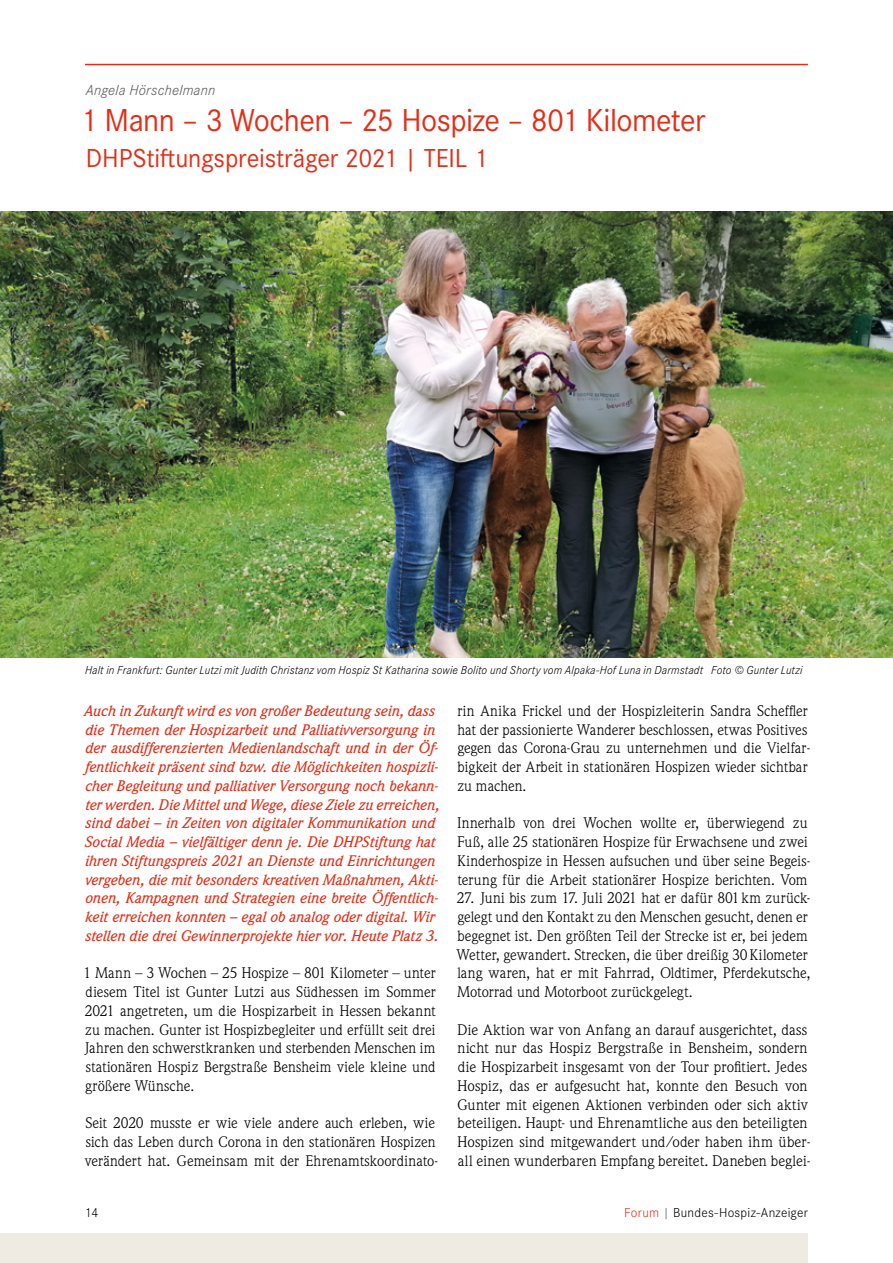
<style>
.page{position:relative;width:893px;height:1263px;background:#fff}
.page>*{position:absolute;margin:0;border:0;box-sizing:border-box;transform-origin:0 0}
.t1{font:33px "Corporate S Pro";letter-spacing:-.015em;color:#e42e18}
.t2{font:27px "Corporate S Pro";letter-spacing:-.005em;color:#e42e18}
.t3{font:15px/18.8px "Weidemann Std";letter-spacing:.005em;color:#000}
.t4{font:italic 500 15px/18.8px "Weidemann Std";letter-spacing:.005em;color:#e42e18}
.t5{font:italic 300 15px "Corporate S Pro";letter-spacing:.015em;color:#58585a}
.t6{font:300 13.5px "Corporate S Pro";letter-spacing:.02em;color:#000}
.t7{font:italic 300 12px "Corporate S Pro";letter-spacing:.015em;color:#000}
.s1{color:#e42e18}
.s2{color:#58585a}
</style>
<div class="page">
<div style="left:0;top:1233px;width:808px;height:30px;background:#efebe2"></div>
<img style="left:0;top:211px;width:893px;height:447px">
<hr style="left:85px;top:64px;width:723px;height:1px;background:#e42e18">
<p class="t5" style="left:86px;top:80px;width:131px">Angela Hörschelmann</p>
<h1 class="t1" style="left:80px;top:96px;width:627px">1 Mann – 3 Wochen – 25 Hospize – 801 Kilometer</h1>
<h2 class="t2" style="left:86px;top:139px;width:403px">DHPStiftungspreisträger 2021 | TEIL 1</h2>
<p class="t7" style="left:85px;top:661px;width:719px">Halt in Frankfurt: Gunter Lutzi mit Judith Christanz vom Hospiz St Katharina sowie Bolito und Shorty vom Alpaka-Hof Luna in Darmstadt Foto © Gunter Lutzi</p>
<p class="t4" style="left:84px;top:701px;width:357px">Auch in Zukunft wird es von großer Bedeutung sein, dass die Themen der Hospizarbeit und Palliativversorgung in der ausdifferenzierten Medienlandschaft und in der Öf&shy;fentlichkeit präsent sind bzw. die Möglichkeiten hospizli&shy;cher Begleitung und palliativer Versorgung noch bekann&shy;ter werden. Die Mittel und Wege, diese Ziele zu erreichen, sind dabei – in Zeiten von digitaler Kommunikation und Social Media – vielfältiger denn je. Die DHPStiftung hat ihren Stiftungspreis 2021 an Dienste und Einrichtungen vergeben, die mit besonders kreativen Maßnahmen, Akti&shy;onen, Kampagnen und Strategien eine breite Öffentlich&shy;keit erreichen konnten – egal ob analog oder digital. Wir stellen die drei Gewinnerprojekte hier vor. Heute Platz 3.</p>
<p class="t3" style="left:84px;top:964px;width:354px;text-align:justify">1 Mann – 3 Wochen – 25 Hospize – 801 Kilometer – unter diesem Titel ist Gunter Lutzi aus Südhessen im Sommer 2021 angetreten, um die Hospizarbeit in Hessen bekannt zu machen. Gunter ist Hospizbegleiter und erfüllt seit drei Jahren den schwerstkranken und sterbenden Menschen im stationären Hospiz Bergstraße Bensheim viele kleine und größere Wünsche.</p>
<p class="t3" style="left:85px;top:1114px;width:355px">Seit 2020 musste er wie viele andere auch erleben, wie sich das Leben durch Corona in den stationären Hospizen verändert hat. Gemeinsam mit der Ehrenamtskoordinato-</p>
<p class="t3" style="left:457px;top:701px;width:354px">rin Anika Frickel und der Hospizleiterin Sandra Scheffler hat der passionierte Wanderer beschlossen, etwas Positives gegen das Corona-Grau zu unternehmen und die Vielfar&shy;bigkeit der Arbeit in stationären Hospizen wieder sichtbar zu machen.</p>
<p class="t3" style="left:457px;top:814px;width:355px">Innerhalb von drei Wochen wollte er, überwiegend zu Fuß, alle 25 stationären Hospize für Erwachsene und zwei Kinderhospize in Hessen aufsuchen und über seine Begeis&shy;terung für die Arbeit stationärer Hospize berichten. Vom</p>
<p class="t3" style="left:456px;top:889px;width:355px">27. Juni bis zum 17. Juli 2021 hat er dafür 801km zurück&shy;gelegt und den Kontakt zu den Menschen gesucht, denen er begegnet ist. Den größten Teil der Strecke ist er, bei jedem Wetter, gewandert. Strecken, die über dreißig 30Kilometer lang waren, hat er mit Fahrrad, Oldtimer, Pferdekutsche, Motorrad und Motorboot zurückgelegt.</p>
<p class="t3" style="left:457px;top:1020px;width:355px">Die Aktion war von Anfang an darauf ausgerichtet, dass nicht nur das Hospiz Bergstraße in Bensheim, sondern die Hospizarbeit insgesamt von der Tour profitiert. Jedes Hospiz, das er aufgesucht hat, konnte den Besuch von Gunter mit eigenen Aktionen verbinden oder sich aktiv beteiligen. Haupt- und Ehrenamtliche aus den beteiligten Hospizen sind mitgewandert und/oder haben ihm über&shy;all einen wunderbaren Empfang bereitet. Daneben beglei-</p>
<p class="t6" style="left:85px;top:1203px;width:15px">14</p>
<p class="t6" style="left:624px;top:1203px;width:185px"><span class="s1">Forum</span> <span class="s2">|</span> Bundes-Hospiz-Anzeiger</p>
</div>
